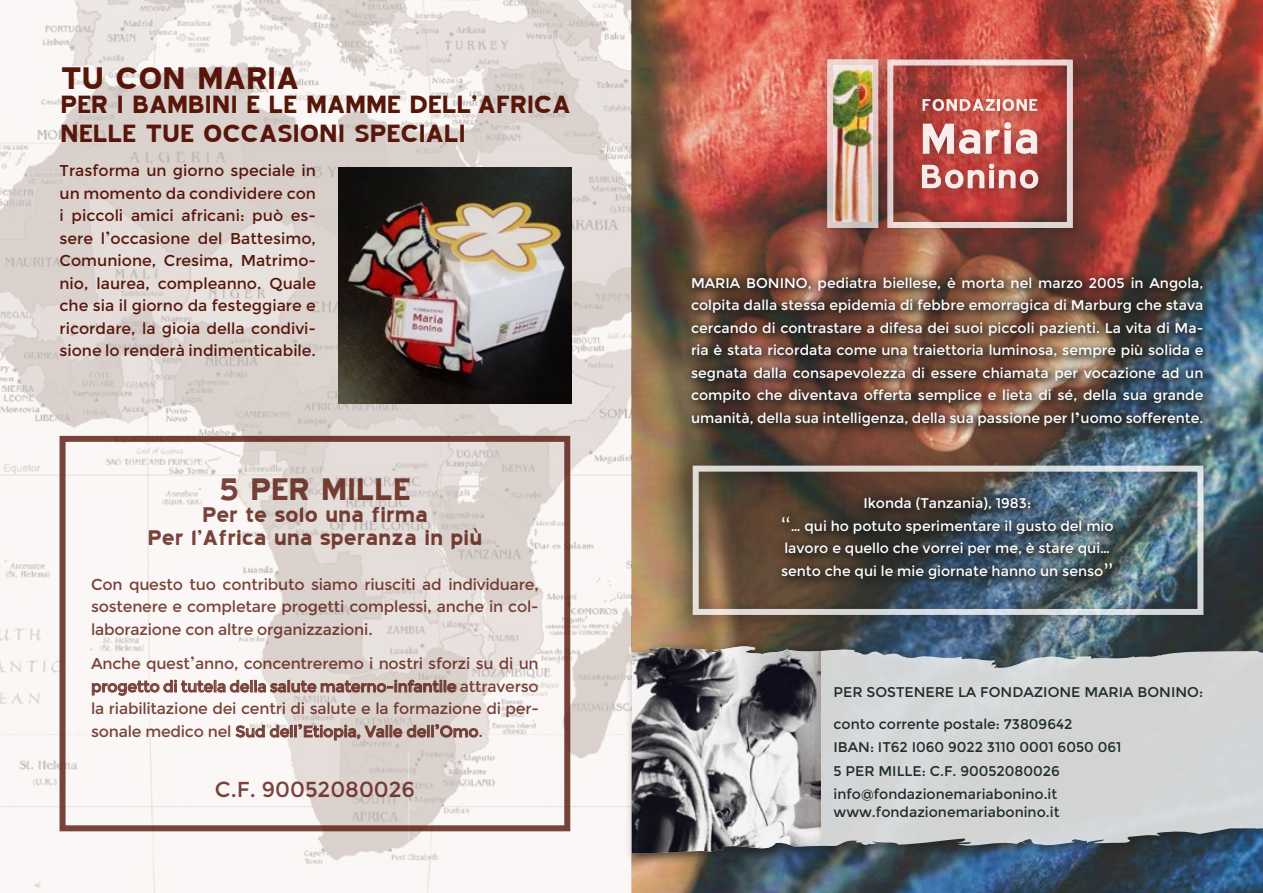
<style>
.page{position:relative;width:1263px;height:893px;background:#fff}
.page>*{position:absolute;margin:0;border:0;box-sizing:border-box;transform-origin:0 0}
.t1{font:700 37.5px "Blue Highway";letter-spacing:-.05em;color:#58160b}
.t2{font:700 30px/28.5px "Blue Highway";letter-spacing:-.05em;color:#58160b}
.t3{font:30px "NATS";color:#58160b}
.t4{font:700 25.5px/22.5px "Blue Highway";letter-spacing:-.05em;color:#58160b;text-align:center}
.t5{font:21.75px/22.5px "NATS";letter-spacing:-.01em;color:#58160b;text-align:justify}
.t6{font:19.5px/22.5px "NATS";color:#fff;text-align:justify}
.t7{font:19.5px/23.4px "NATS";color:#202d2a}
.s1{font-size:16.5px}
</style>
<div class="page">
<img style="left:0;top:0;width:1263px;height:893px">
<div style="left:625px;top:639px;width:638px;height:226px;background:#1d1d1b;opacity:.75"></div>
<svg style="left:631px;top:643px;width:632px;height:211px;fill:#d3d4d5"></svg>
<img style="left:631px;top:646px;width:190px;height:207px">
<div style="left:876px;top:49px;width:213px;height:195px;background:#1d1d1b;opacity:.6"></div>
<div style="left:887px;top:60px;width:186px;height:168px;border:6px solid #fff"></div>
<div style="left:816px;top:49px;width:79px;height:196px;background:#1d1d1b;opacity:.6"></div>
<img style="left:824px;top:56px;width:57px;height:175px">
<div style="left:911px;top:89px;width:143px;height:116px;background:#1d1d1b;opacity:.6"></div>
<svg style="left:922px;top:99px;width:115px;height:12px"></svg>
<svg style="left:922px;top:164px;width:116px;height:25px"></svg>
<svg style="left:923px;top:124px;width:57px;height:30px"></svg>
<svg style="left:986px;top:122px;width:51px;height:32px"></svg>
<img style="left:684px;top:268px;width:533px;height:188px">
<div style="left:682px;top:456px;width:538px;height:175px;background:#1d1d1b;opacity:.6"></div>
<div style="left:693px;top:466px;width:510px;height:149px;border:6px solid #fff"></div>
<svg style="left:92px;top:679px;width:364px;height:17px"></svg>
<svg style="left:235px;top:724px;width:243px;height:16px"></svg>
<div style="left:60px;top:436px;width:510px;height:395px;border:6px solid #58160b"></div>
<img style="left:338px;top:167px;width:234px;height:237px">
<h1 class="t1" style="left:60px;top:59px;width:242px">TU CON MARIA</h1>
<h2 class="t2" style="left:60px;top:90px;width:513px">PER I BAMBINI E LE MAMME DELL’AFRICA<br>NELLE TUE OCCASIONI SPECIALI</h2>
<p class="t5" style="left:60px;top:157px;width:258px">Trasforma un giorno speciale in un momento da condividere con i piccoli amici africani: può es&shy;sere l<span class="s1">’</span>occasione del Battesimo, Comunione, Cresima, Matrimo&shy;nio, laurea, compleanno. Quale che sia il giorno da festeggiare e ricordare, la gioia della condivi&shy;sione lo renderà indimenticabile.</p>
<h1 class="t1" style="left:219px;top:470px;width:194px">5 PER MILLE</h1>
<p class="t4" style="left:147px;top:503px;width:338px">Per te solo una firma<br>Per l’Africa una speranza in più</p>
<p class="t5" style="left:91px;top:571px;width:449px">Con questo tuo contributo siamo riusciti ad individuare, sostenere e completare progetti complessi, anche in col&shy;laborazione con altre organizzazioni.</p>
<p class="t5" style="left:91px;top:651px;width:449px">Anche quest<span class="s1">’</span>anno, concentreremo i nostri sforzi su di un progetto di tutela della salute materno-infantile attraverso la riabilitazione dei centri di salute e la formazione di per&shy;sonale medico nel Sud dell<span class="s1">’</span>Etiopia, Valle dell<span class="s1">’</span>Omo.</p>
<h2 class="t3" style="left:215px;top:769px;width:202px">C.F. 90052080026</h2>
<p class="t6" style="left:691px;top:270px;width:514px">MARIA BONINO, pediatra biellese, è morta nel marzo 2005 in Angola, colpita dalla stessa epidemia di febbre emorragica di Marburg che stava cercando di contrastare a difesa dei suoi piccoli pazienti. La vita di Ma&shy;ria è stata ricordata come una traiettoria luminosa, sempre più solida e segnata dalla consapevolezza di essere chiamata per vocazione ad un compito che diventava offerta semplice e lieta di sé, della sua grande umanità, della sua intelligenza, della sua passione per l<sub>’</sub>uomo sofferente.</p>
<p class="t6" style="left:781px;top:490px;width:334px;text-align:center">Ikonda (Tanzania), 1983:<br>“… qui ho potuto sperimentare il gusto del mio lavoro e quello che vorrei per me, è stare qui… sento che qui le mie giornate hanno un senso”</p>
<p class="t7" style="left:833px;top:675px;width:371px;line-height:31.5px">PER SOSTENERE LA FONDAZIONE MARIA BONINO: conto corrente postale: 73809642</p>
<p class="t7" style="left:833px;top:734px;width:290px">IBAN: IT62 I060 9022 3110 0001 6050 061<br>5 PER MILLE: C.F. 90052080026 info@fondazionemariabonino.it</p>
<p class="t7" style="left:833px;top:798px;width:228px">www.fondazionemariabonino.it</p>
</div>
